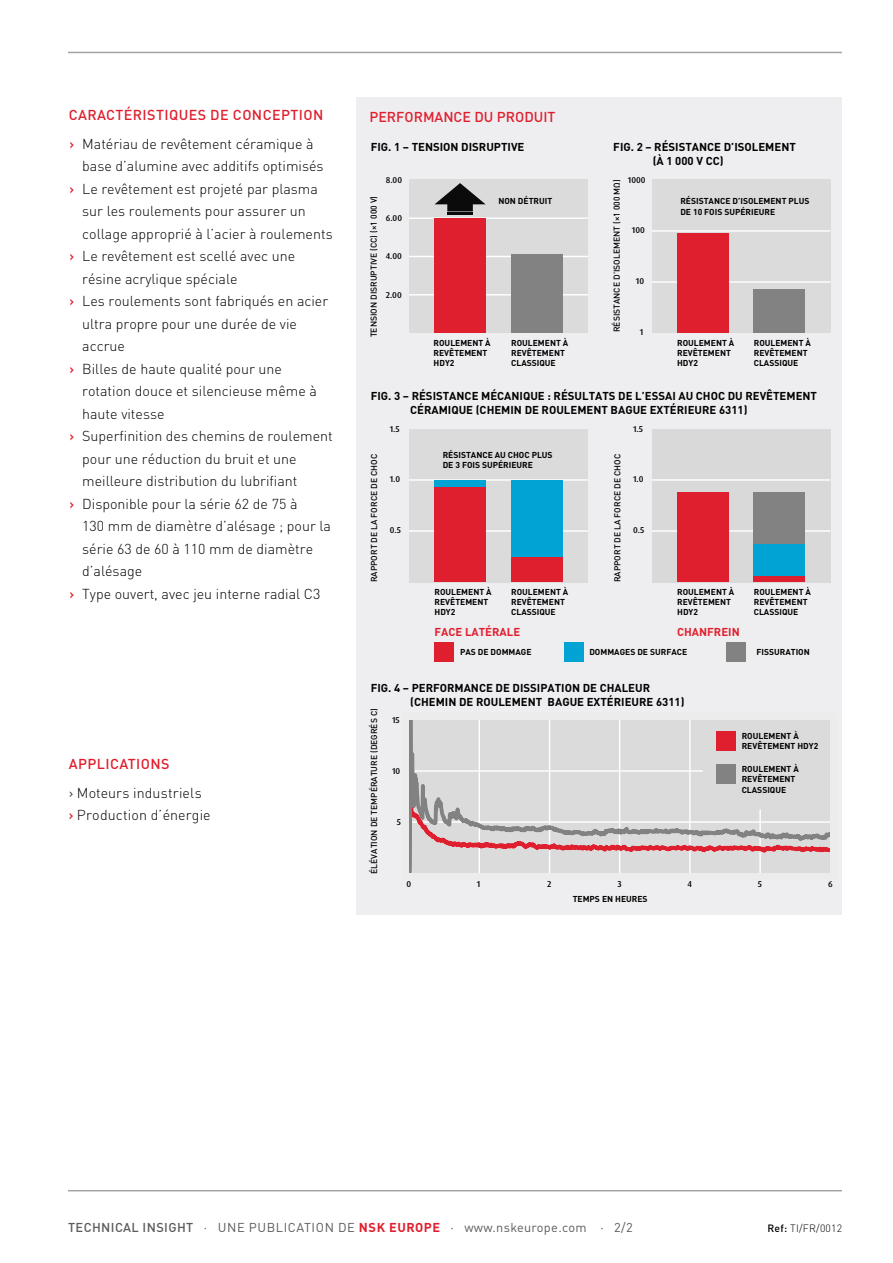
<style>
.page{position:relative;width:893px;height:1263px;background:#fff}
.page>*{position:absolute;margin:0;border:0;box-sizing:border-box;transform-origin:0 0}
.t1{font:300 14.25px/22.5px "DIN Pro";color:#000}
.t2{font:500 14.25px "DIN Pro";letter-spacing:.03em;color:#e01f2e}
.t3{font:500 14.25px "DIN Pro";color:#e01f2e}
.t4{font:12.75px "DIN Pro";letter-spacing:.025em;color:#5b5b5a}
.t5{font:700 11.4px/13.6px "DIN";color:#000}
.t6{font:700 11.4px "DIN";color:#e01f2e}
.t7{font:300 10.5px "DIN Pro";letter-spacing:.02em;color:#000}
.t8{font:700 8.55px/10.2px "DIN";color:#000}
.t9{font:500 8.55px "DIN Pro";color:#000}
.t10{font:500 8.55px "Dax Pro";color:#000}
.s1{font-weight:500;color:#e01f2e}
.s2{font-weight:500}
.s3{font-weight:700;color:#e01f2e}
</style>
<div class="page">
<hr style="left:68px;top:1190px;width:774px;height:1px;background:#a4a4a5">
<hr style="left:68px;top:52px;width:774px;height:1px;background:#a4a4a5">
<div style="left:357px;top:97px;width:485px;height:817px;background:#eeeef0"></div>
<div style="left:409px;top:180px;width:179px;height:153px;background:#dbdbdc"></div>
<div style="left:652px;top:180px;width:178px;height:153px;background:#dbdbdc"></div>
<div style="left:409px;top:429px;width:179px;height:153px;background:#dbdbdc"></div>
<div style="left:652px;top:429px;width:178px;height:153px;background:#d9d9da"></div>
<hr style="left:409px;top:294px;width:179px;height:1px;background:#fff">
<hr style="left:409px;top:256px;width:179px;height:1px;background:#fff">
<hr style="left:409px;top:217px;width:179px;height:2px;background:#fff">
<hr style="left:652px;top:281px;width:178px;height:2px;background:#fff">
<hr style="left:652px;top:230px;width:178px;height:2px;background:#fff">
<hr style="left:409px;top:530px;width:179px;height:2px;background:#fff">
<hr style="left:409px;top:479px;width:179px;height:2px;background:#fff">
<hr style="left:652px;top:530px;width:178px;height:2px;background:#fff">
<hr style="left:652px;top:479px;width:178px;height:2px;background:#fff">
<svg style="left:409px;top:720px;width:421px;height:153px;background:#d7d0d2"></svg>
<div style="left:716px;top:764px;width:19px;height:20px;background:#818281"></div>
<div style="left:716px;top:731px;width:19px;height:19px;background:#e01f2e"></div>
<div style="left:511px;top:557px;width:51px;height:25px;background:#e01f2e"></div>
<div style="left:435px;top:486px;width:51px;height:96px;background:#e01f2e"></div>
<div style="left:754px;top:493px;width:51px;height:51px;background:#818281"></div>
<div style="left:677px;top:493px;width:51px;height:89px;background:#e01f2e"></div>
<div style="left:754px;top:576px;width:51px;height:6px;background:#e01f2e"></div>
<div style="left:754px;top:544px;width:51px;height:32px;background:#00a3d4"></div>
<div style="left:511px;top:480px;width:51px;height:77px;background:#00a3d4"></div>
<div style="left:435px;top:480px;width:51px;height:6px;background:#00a3d4"></div>
<div style="left:726px;top:642px;width:19px;height:20px;background:#818281"></div>
<div style="left:435px;top:642px;width:19px;height:20px;background:#e01f2e"></div>
<div style="left:564px;top:642px;width:19px;height:20px;background:#00a3d4"></div>
<div style="left:435px;top:218px;width:51px;height:115px;background:#e01f2e"></div>
<div style="left:511px;top:254px;width:51px;height:79px;background:#818281"></div>
<svg style="left:435px;top:183px;width:51px;height:28px"></svg>
<hr style="left:447px;top:213px;width:26px;height:2px;background:#0a0b0a">
<div style="left:677px;top:233px;width:51px;height:100px;background:#e01f2e"></div>
<div style="left:754px;top:290px;width:51px;height:43px;background:#818281"></div>
<div style="left:830px;top:713px;width:7px;height:166px;background:#ececec"></div>
<div style="left:403px;top:713px;width:6px;height:166px;background:#ececec"></div>
<div style="left:403px;top:713px;width:434px;height:7px;background:#ececec"></div>
<div style="left:403px;top:873px;width:434px;height:6px;background:#ececec"></div>
<p class="t2" style="left:69px;top:105px;width:256px">CARACTÉRISTIQUES DE CONCEPTION</p>
<p class="t1" style="left:69px;top:131px;width:246px"><span class="s1">›</span> Matériau de revêtement céramique à</p>
<p class="t1" style="left:82px;top:154px;width:243px">base d’alumine avec additifs optimisés</p>
<p class="t1" style="left:69px;top:176px;width:250px"><span class="s1">›</span> Le revêtement est projeté par plasma</p>
<p class="t1" style="left:82px;top:199px;width:225px">sur les roulements pour assurer un</p>
<p class="t1" style="left:82px;top:221px;width:252px">collage approprié à l’acier à roulements</p>
<p class="t1" style="left:69px;top:244px;width:227px"><span class="s1">›</span> Le revêtement est scellé avec une</p>
<p class="t1" style="left:82px;top:266px;width:157px">résine acrylique spéciale</p>
<p class="t1" style="left:69px;top:289px;width:260px"><span class="s1">›</span> Les roulements sont fabriqués en acier</p>
<p class="t1" style="left:82px;top:311px;width:216px">ultra propre pour une durée de vie</p>
<p class="t1" style="left:82px;top:334px;width:44px">accrue</p>
<p class="t1" style="left:69px;top:356px;width:214px"><span class="s1">›</span> Billes de haute qualité pour une</p>
<p class="t1" style="left:82px;top:379px;width:236px">rotation douce et silencieuse même à</p>
<p class="t1" style="left:82px;top:401px;width:84px">haute vitesse</p>
<p class="t1" style="left:69px;top:424px;width:265px"><span class="s1">›</span> Superfinition des chemins de roulement</p>
<p class="t1" style="left:82px;top:446px;width:216px">pour une réduction du bruit et une</p>
<p class="t1" style="left:82px;top:469px;width:217px">meilleure distribution du lubrifiant</p>
<p class="t1" style="left:69px;top:491px;width:229px"><span class="s1">›</span> Disponible pour la série 62 de 75 à</p>
<p class="t1" style="left:82px;top:514px;width:250px">130 mm de diamètre d’alésage ; pour la</p>
<p class="t1" style="left:82px;top:536px;width:232px">série 63 de 60 à 110 mm de diamètre</p>
<p class="t1" style="left:82px;top:559px;width:62px">d’alésage</p>
<p class="t1" style="left:69px;top:581px;width:252px"><span class="s1">›</span> Type ouvert, avec jeu interne radial C3</p>
<p class="t2" style="left:69px;top:754px;width:102px">APPLICATIONS</p>
<p class="t1" style="left:69px;top:780px;width:144px">› Moteurs industriels<br><span class="s1">›</span> Production d’énergie</p>
<p class="t3" style="left:369px;top:107px;width:187px">PERFORMANCE DU PRODUIT</p>
<p class="t5" style="left:653px;top:140px;width:145px;text-indent:-39px">FIG. 2 – RÉSISTANCE D’ISOLEMENT (À 1 000 V CC)</p>
<p class="t9" style="left:611px;top:332px;width:154px;rotate:-90deg">RÉSISTANCE D’ISOLEMENT (×1 000 MΩ)</p>
<p class="t10" style="left:640px;top:326px;width:5px">1</p>
<p class="t5" style="left:371px;top:140px;width:155px">FIG. 1 – TENSION DISRUPTIVE</p>
<p class="t10" style="left:628px;top:174px;width:19px">1000</p>
<p class="t10" style="left:386px;top:174px;width:18px">8.00</p>
<p class="t10" style="left:386px;top:213px;width:18px">6.00</p>
<p class="t10" style="left:386px;top:251px;width:18px">4.00</p>
<p class="t8" style="left:680px;top:196px;width:131px">RÉSISTANCE D’ISOLEMENT PLUS<br>DE 10 FOIS SUPÉRIEURE</p>
<p class="t8" style="left:498px;top:196px;width:55px">NON DÉTRUIT</p>
<p class="t9" style="left:368px;top:337px;width:143px;rotate:-90deg">TENSION DISRUPTIVE (CC) (×1 000 V)</p>
<p class="t10" style="left:632px;top:225px;width:15px">100</p>
<p class="t10" style="left:636px;top:276px;width:10px">10</p>
<p class="t10" style="left:386px;top:289px;width:17px">2.00</p>
<p class="t8" style="left:677px;top:337px;width:59px">ROULEMENT À<br>REVÊTEMENT<br>HDY2</p>
<p class="t5" style="left:410px;top:389px;width:408px;text-indent:-39px">FIG. 3 – RÉSISTANCE MÉCANIQUE : RÉSULTATS DE L’ESSAI AU CHOC DU REVÊTEMENT<br>CÉRAMIQUE (CHEMIN DE ROULEMENT BAGUE EXTÉRIEURE 6311)</p>
<p class="t9" style="left:368px;top:582px;width:130px;rotate:-90deg">RAPPORT DE LA FORCE DE CHOC</p>
<p class="t8" style="left:754px;top:337px;width:59px">ROULEMENT À<br>REVÊTEMENT<br>CLASSIQUE</p>
<p class="t8" style="left:434px;top:337px;width:59px">ROULEMENT À<br>REVÊTEMENT<br>HDY2</p>
<p class="t8" style="left:511px;top:337px;width:59px">ROULEMENT À<br>REVÊTEMENT<br>CLASSIQUE</p>
<p class="t10" style="left:390px;top:423px;width:12px">1.5</p>
<p class="t10" style="left:633px;top:423px;width:12px">1.5</p>
<p class="t8" style="left:443px;top:449px;width:112px">RÉSISTANCE AU CHOC PLUS<br>DE 3 FOIS SUPÉRIEURE</p>
<p class="t9" style="left:612px;top:582px;width:130px;rotate:-90deg">RAPPORT DE LA FORCE DE CHOC</p>
<p class="t10" style="left:390px;top:474px;width:12px">1.0</p>
<p class="t10" style="left:633px;top:474px;width:12px">1.0</p>
<p class="t10" style="left:390px;top:525px;width:13px">0.5</p>
<p class="t10" style="left:633px;top:525px;width:13px">0.5</p>
<p class="t8" style="left:435px;top:586px;width:59px">ROULEMENT À<br>REVÊTEMENT<br>HDY2</p>
<p class="t8" style="left:754px;top:586px;width:59px">ROULEMENT À<br>REVÊTEMENT<br>CLASSIQUE</p>
<p class="t8" style="left:511px;top:586px;width:59px">ROULEMENT À<br>REVÊTEMENT<br>CLASSIQUE</p>
<p class="t8" style="left:677px;top:586px;width:59px">ROULEMENT À<br>REVÊTEMENT<br>HDY2</p>
<p class="t6" style="left:435px;top:624px;width:87px">FACE LATÉRALE</p>
<p class="t6" style="left:677px;top:624px;width:64px">CHANFREIN</p>
<p class="t8" style="left:460px;top:646px;width:73px">PAS DE DOMMAGE</p>
<p class="t8" style="left:589px;top:646px;width:99px">DOMMAGES DE SURFACE</p>
<p class="t8" style="left:756px;top:646px;width:55px">FISSURATION</p>
<p class="t5" style="left:410px;top:681px;width:276px;text-indent:-39px">FIG. 4 – PERFORMANCE DE DISSIPATION DE CHALEUR (CHEMIN DE ROULEMENT BAGUE EXTÉRIEURE 6311)</p>
<p class="t9" style="left:368px;top:874px;width:167px;rotate:-90deg">ÉLÉVATION DE TEMPÉRATURE (DEGRÉS C)</p>
<p class="t10" style="left:392px;top:715px;width:9px">15</p>
<p class="t8" style="left:742px;top:730px;width:78px">ROULEMENT À<br>REVÊTEMENT HDY2</p>
<p class="t8" style="left:742px;top:764px;width:59px">ROULEMENT À<br>REVÊTEMENT<br>CLASSIQUE</p>
<p class="t10" style="left:392px;top:766px;width:10px">10</p>
<p class="t10" style="left:397px;top:816px;width:6px">5</p>
<p class="t10" style="left:407px;top:879px;width:6px">0</p>
<p class="t10" style="left:477px;top:879px;width:5px">1</p>
<p class="t10" style="left:547px;top:879px;width:6px">2</p>
<p class="t10" style="left:617px;top:879px;width:6px">3</p>
<p class="t10" style="left:688px;top:879px;width:6px">4</p>
<p class="t10" style="left:758px;top:879px;width:6px">5</p>
<p class="t10" style="left:828px;top:879px;width:6px">6</p>
<p class="t8" style="left:573px;top:893px;width:76px">TEMPS EN HEURES</p>
<p class="t4" style="left:68px;top:1217px;width:566px"><span class="s2">TECHNICAL INSIGHT</span> · UNE PUBLICATION DE <span class="s3">NSK EUROPE</span> · www.nskeurope.com · 2/2</p>
<p class="t7" style="left:767px;top:1220px;width:76px"><span class="s2">Ref:</span> TI/FR/0012</p>
</div>
